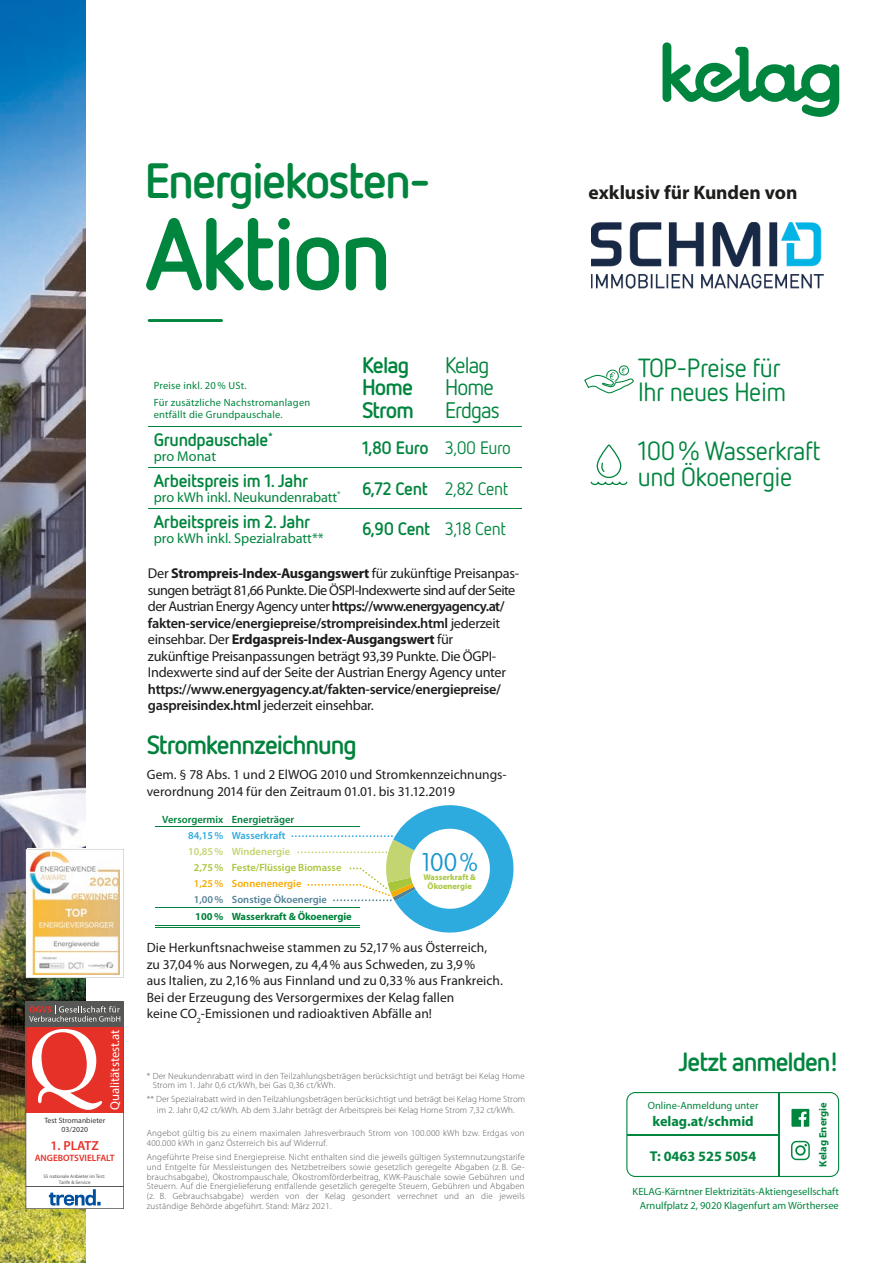
<style>
.page{position:relative;width:893px;height:1263px;background:#fff}
.page>*{position:absolute;margin:0;border:0;box-sizing:border-box;transform-origin:0 0}
.t1{font:700 100.5px "Netto OT";letter-spacing:-.04em;color:#00853e}
.t2{font:300 75px "Netto OT";color:#00853e}
.t3{font:700 49.5px "Netto OT";letter-spacing:-.04em;color:#00853e}
.t4{font:26.25px/24.9px "Netto OT";letter-spacing:-.02em;color:#00853e}
.t5{font:700 26.25px "Netto OT";letter-spacing:-.04em;color:#00823c}
.t6{font:700 26.25px "Netto OT";letter-spacing:-.04em;color:#00853e}
.t7{font:100 25.2px "VAG Rounded Std";color:#1695cf}
.t8{font:22.5px/22.5px "Netto OT";letter-spacing:-.04em;color:#00853e}
.t9{font:700 22.5px/22.5px "Netto OT";letter-spacing:-.04em;color:#00853e}
.t10{font:700 19.5px "Myriad Pro";letter-spacing:-.005em;color:#1d1d1b}
.t11{font:700 18px "Netto OT";letter-spacing:-.02em;color:#00853e}
.t12{font:14.25px/16.5px "Myriad Pro";letter-spacing:-.025em;color:#1d1d1b}
.t13{font:600 14.25px/16.5px "Myriad Pro";letter-spacing:-.02em;color:#1d1d1b}
.t14{font:14.25px "Myriad Pro";letter-spacing:-.005em;color:#00853e}
.t15{font:700 14.25px "Myriad Pro";color:#00853e}
.t16{font:13.5px/16.5px "Myriad Pro";letter-spacing:.005em;color:#1d1d1b}
.t17{font:600 13.05px "Myriad Pro";color:#e63128}
.t18{font:12.75px "Myriad Pro";color:#fff}
.t19{font:10.5px/13.5px "Myriad Pro";color:#00853e;text-align:right}
.t20{font:10.5px/16.2px "Myriad Pro";letter-spacing:.02em;color:#00853e}
.t21{font:600 10.5px "Myriad Pro";color:#a7c63b}
.t22{font:700 10.5px "Myriad Pro";letter-spacing:-.01em;color:#00823c}
.t23{font:600 10.5px "Myriad Pro";color:#00823c}
.t24{font:600 10.5px "Myriad Pro";color:#528298}
.t25{font:600 10.5px "Myriad Pro";color:#f7aa00}
.t26{font:600 10.5px "Myriad Pro";color:#2eabde}
.t27{font:600 10.5px "Myriad Pro";color:#c3d571}
.t28{font:700 10.5px "Myriad Pro";color:#00853e}
.t29{font:600 9.3px "Myriad Pro";color:#e63128}
.t30{font:300 9px/9.8px "Myriad Pro";letter-spacing:.02em;color:#575756}
.t31{font:700 8.4px/9.3px "Myriad Pro";color:#a7c63b;text-align:center}
.t32{font:7.65px/9.3px "Myriad Pro";color:#383736;text-align:center}
.t33{font:4.95px/6.1px "Myriad Pro";color:#575756;text-align:center}
.s1{font-weight:400}
.s2{font-weight:700}
.s3{font-weight:600}
</style>
<div class="page">
<svg style="left:662px;top:42px;width:177px;height:75px"></svg>
<svg style="left:590px;top:445px;width:38px;height:41px"></svg>
<svg style="left:584px;top:365px;width:50px;height:28px"></svg>
<img style="left:0;top:0;width:85px;height:1263px">
<svg style="left:26px;top:1001px;width:98px;height:208px"></svg>
<svg style="left:626px;top:1092px;width:213px;height:85px"></svg>
<hr style="left:148px;top:467px;width:208px;height:1px;background:#00853e">
<hr style="left:356px;top:467px;width:83px;height:1px;background:#00853e">
<hr style="left:439px;top:467px;width:83px;height:1px;background:#00853e">
<hr style="left:148px;top:508px;width:208px;height:1px;background:#00853e">
<hr style="left:356px;top:508px;width:83px;height:1px;background:#00853e">
<hr style="left:439px;top:508px;width:83px;height:1px;background:#00853e">
<hr style="left:148px;top:426px;width:208px;height:1px;background:#00853e">
<hr style="left:356px;top:426px;width:83px;height:1px;background:#00853e">
<hr style="left:439px;top:426px;width:83px;height:1px;background:#00853e">
<svg style="left:291px;top:805px;width:223px;height:128px"></svg>
<hr style="left:232px;top:925px;width:127px;height:2px;background:#fff">
<hr style="left:155px;top:827px;width:77px;height:1px;background:#00823c">
<hr style="left:232px;top:827px;width:127px;height:1px;background:#00823c">
<hr style="left:155px;top:907px;width:77px;height:1px;background:#00823c">
<hr style="left:232px;top:907px;width:127px;height:1px;background:#00823c">
<hr style="left:155px;top:925px;width:77px;height:1px;background:#00823c">
<hr style="left:155px;top:927px;width:77px;height:1px;background:#00823c">
<hr style="left:232px;top:925px;width:127px;height:1px;background:#00823c">
<hr style="left:232px;top:927px;width:127px;height:1px;background:#00823c">
<div style="left:410px;top:829px;width:80px;height:80px;background:#fff;border-radius:50%"></div>
<img style="left:591px;top:222px;width:232px;height:66px">
<svg style="left:26px;top:849px;width:98px;height:128px"></svg>
<h3 class="t18" style="left:107px;top:1110px;width:82px;rotate:-90deg">Qualitätstest.at</h3>
<p class="t32" style="left:44px;top:1115px;width:62px">Test Stromanbieter<br>03/2020</p>
<h3 class="t17" style="left:51px;top:1138px;width:50px">1. PLATZ</h3>
<p class="t29" style="left:35px;top:1152px;width:82px">ANGEBOTSVIELFALT</p>
<p class="t33" style="left:43px;top:1173px;width:63px">55 nationale Anbieter im Test:<br>Tarife &amp; Service</p>
<h3 class="t3" style="left:145px;top:149px;width:287px">Energiekosten-</h3>
<h1 class="t1" style="left:145px;top:191px;width:249px">Aktion</h1>
<h2 class="t2" style="left:134px;top:332px;width:24px;rotate:-90deg">|</h2>
<p class="t20" style="left:154px;top:378px;width:158px">Preise inkl. 20 % USt.<br>Für zusätzliche Nachstromanlagen</p>
<p class="t20" style="left:154px;top:406px;width:130px">entfällt die Grundpauschale.</p>
<h3 class="t11" style="left:154px;top:428px;width:120px">Grundpauschale<sup>*</sup></h3>
<h3 class="t14" style="left:154px;top:448px;width:64px">pro Monat</h3>
<h3 class="t9" style="left:362px;top:353px;width:53px">Kelag<br>Home<br>Strom</h3>
<h3 class="t8" style="left:445px;top:353px;width:56px">Kelag<br>Home<br>Erdgas</h3>
<h3 class="t11" style="left:362px;top:436px;width:150px">1,80 Euro <span class="s1">3,00 Euro</span></h3>
<h3 class="t11" style="left:154px;top:469px;width:156px">Arbeitspreis im 1. Jahr</h3>
<h3 class="t14" style="left:154px;top:488px;width:356px">pro kWh inkl. Neukundenrabatt<sup>*</sup> <sup>6,72</sup> <sup>Cent</sup> <sup>2,82</sup> <sup>Cent</sup></h3>
<h3 class="t11" style="left:154px;top:510px;width:158px">Arbeitspreis im 2. Jahr</h3>
<h3 class="t14" style="left:154px;top:529px;width:172px">pro kWh inkl. Spezialrabatt**</h3>
<h3 class="t11" style="left:362px;top:518px;width:145px">6,90 Cent <span class="s1">3,18 Cent</span></h3>
<p class="t12" style="left:148px;top:565px;width:373px">Der <span class="s2">Strompreis-Index-Ausgangswert</span> für zukünftige Preisanpas&shy;sungen beträgt 81,66 Punkte. Die ÖSPI-Indexwerte sind auf der Seite der Austrian Energy Agency unter <span class="s3">https://www.energyagency.at/ fakten-service/energiepreise/strompreisindex.html</span> jederzeit einsehbar. Der <span class="s2">Erdgaspreis-Index-Ausgangswert</span> für<br>zukünftige Preisanpassungen beträgt 93,39 Punkte. Die ÖGPI-Indexwerte sind auf der Seite der Austrian Energy Agency unter</p>
<h3 class="t13" style="left:148px;top:680px;width:355px">https://www.energyagency.at/fakten-service/energiepreise/ gaspreisindex.html <span class="s1">jederzeit einsehbar.</span></h3>
<h3 class="t5" style="left:147px;top:729px;width:211px">Stromkennzeichnung</h3>
<h3 class="t16" style="left:147px;top:766px;width:361px">Gem. § 78 Abs. 1 und 2 ElWOG 2010 und Stromkennzeichnungs&shy;verordnung 2014 für den Zeitraum 01.01. bis 31.12.2019</h3>
<p class="t23" style="left:162px;top:812px;width:134px">Versorgermix Energieträger</p>
<p class="t26" style="left:188px;top:829px;width:99px">84,15 % Wasserkraft</p>
<p class="t27" style="left:188px;top:845px;width:104px">10,85 % Windenergie</p>
<p class="t21" style="left:194px;top:861px;width:149px">2,75 % Feste/Flüssige Biomasse</p>
<p class="t25" style="left:194px;top:877px;width:109px">1,25 % Sonnenenergie</p>
<p class="t24" style="left:194px;top:893px;width:135px">1,00 % Sonstige Ökoenergie</p>
<p class="t22" style="left:195px;top:910px;width:158px">100 % Wasserkraft &amp; Ökoenergie</p>
<h3 class="t7" style="left:421px;top:847px;width:58px">100%</h3>
<p class="t31" style="left:423px;top:872px;width:54px">Wasserkraft &amp;<br>Ökoenergie</p>
<p class="t16" style="left:147px;top:939px;width:358px">Die Herkunftsnachweise stammen zu 52,17 % aus Österreich, zu 37,04 % aus Norwegen, zu 4,4 % aus Schweden, zu 3,9 %<br>aus Italien, zu 2,16 % aus Finnland und zu 0,33 % aus Frankreich.<br>Bei der Erzeugung des Versorgermixes der Kelag fallen<br>keine CO<sub>2</sub>-Emissionen und radioaktiven Abfälle an!</p>
<p class="t30" style="left:153px;top:1071px;width:374px;text-indent:-6px">* Der Neukundenrabatt wird in den Teilzahlungsbeträgen berücksichtigt und beträgt bei Kelag Home<br>Strom im 1. Jahr 0,6 ct/kWh, bei Gas 0,36 ct/kWh.</p>
<p class="t30" style="left:147px;top:1094px;width:380px;line-height:10.8px;text-align:center">** Der Spezialrabatt wird in den Teilzahlungsbeträgen berücksichtigt und beträgt bei Kelag Home Strom im 2. Jahr 0,42 ct/kWh. Ab dem 3.Jahr beträgt der Arbeitspreis bei Kelag Home Strom 7,32 ct/kWh.</p>
<p class="t30" style="left:147px;top:1128px;width:379px">Angebot gültig bis zu einem maximalen Jahresverbrauch Strom von 100.000 kWh bzw. Erdgas von<br>400.000 kWh in ganz Österreich bis auf Widerruf.</p>
<p class="t30" style="left:147px;top:1152px;width:379px;text-align:justify">Angeführte Preise sind Energiepreise. Nicht enthalten sind die jeweils gültigen Systemnutzungstarife und Entgelte für Messleistungen des Netzbetreibers sowie gesetzlich geregelte Abgaben (z. B. Ge&shy;brauchsabgabe), Ökostrompauschale, Ökostromförderbeitrag, KWK-Pauschale sowie Gebühren und Steuern. Auf die Energielieferung entfallende gesetzlich geregelte Steuern, Gebühren und Abgaben (z. B. Gebrauchsabgabe) werden von der Kelag gesondert verrechnet und an die jeweils zuständige Behörde abgeführt. Stand: März 2021.</p>
<h3 class="t10" style="left:588px;top:180px;width:210px">exklusiv für Kunden von</h3>
<h3 class="t4" style="left:638px;top:354px;width:150px">TOP-Preise für<br>Ihr neues Heim</h3>
<h3 class="t4" style="left:638px;top:437px;width:184px;line-height:26.2px">100 % Wasserkraft und Ökoenergie</h3>
<h3 class="t6" style="left:678px;top:1045px;width:162px">Jetzt anmelden!</h3>
<p class="t19" style="left:648px;top:1098px;width:112px">Online-Anmeldung unter</p>
<h3 class="t15" style="left:652px;top:1112px;width:103px">kelag.at/schmid</h3>
<h3 class="t15" style="left:650px;top:1147px;width:108px">T: 0463 525 5054</h3>
<p class="t28" style="left:816px;top:1167px;width:66px;rotate:-90deg">Kelag Energie</p>
<p class="t19" style="left:633px;top:1185px;width:208px">KELAG-Kärntner Elektrizitäts-Aktiengesellschaft<br>Arnulfplatz 2, 9020 Klagenfurt am Wörthersee</p>
</div>
